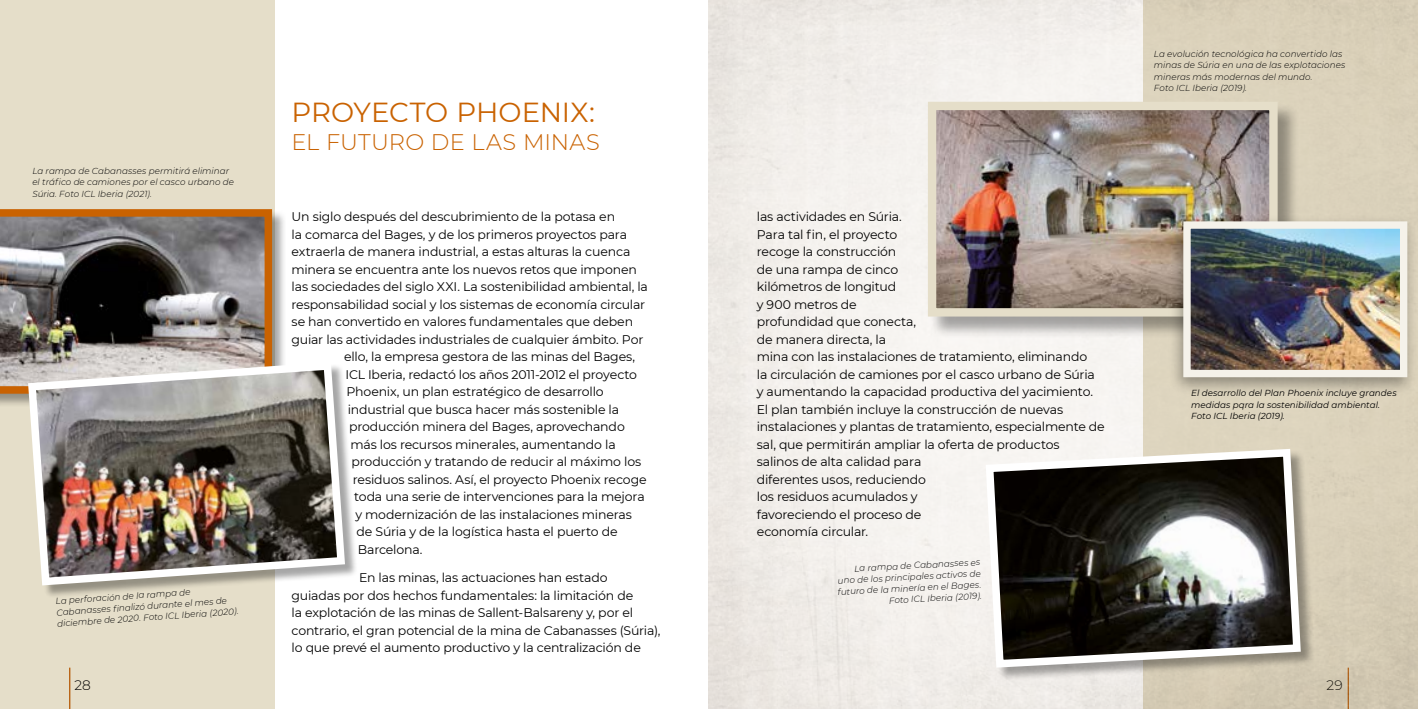
<style>
.page{position:relative;width:1418px;height:709px;background:#fff}
.page>*{position:absolute;margin:0;border:0;box-sizing:border-box;transform-origin:0 0}
.t1{font:27.5px "Montserrat";letter-spacing:-.005em;color:#c96201}
.t2{font:300 22.5px "Montserrat";letter-spacing:.01em;color:#c96201}
.t3{font:300 13.75px "Montserrat";color:#000}
.t4{font:12.5px/17.5px "Montserrat";letter-spacing:-.015em;color:#000}
.t5{font:italic 300 8.75px/11.2px "Montserrat";letter-spacing:.005em;color:#000}
.t6{font:italic 8.75px/11.2px "Montserrat";color:#000}
</style>
<div class="page">
<div style="left:0;top:0;width:275px;height:709px;background:#e5dec9"></div>
<div style="left:1143px;top:0;width:274px;height:709px;background:#dad1ba"></div>
<div style="left:0;top:210px;width:286px;height:197px;background:#000;opacity:.35"></div>
<svg style="left:0;top:209px;width:272px;height:185px;background:#746a63"></svg>
<div style="left:30px;top:364px;width:328px;height:234px;background:#000;opacity:.35"></div>
<img style="left:24px;top:358px;width:325px;height:231px">
<div style="left:986px;top:450px;width:329px;height:232px;background:#000;opacity:.35"></div>
<svg style="left:981px;top:445px;width:323px;height:226px;background:#62605b"></svg>
<div style="left:928px;top:102px;width:371px;height:237px;background:#000;opacity:.35"></div>
<img style="left:936px;top:111px;width:332px;height:196px">
<div style="left:927px;top:102px;width:350px;height:214px;border:8px solid #e5dec9"></div>
<div style="left:1167px;top:215px;width:250px;height:181px;background:#000;opacity:.35"></div>
<img style="left:1191px;top:229px;width:208px;height:140px">
<div style="left:1183px;top:221px;width:224px;height:156px;border:7px solid #f5f2ea"></div>
<p class="t5" style="left:32px;top:165px;width:203px">La rampa de Cabanasses permitirá eliminar el tráfico de camiones por el casco urbano de<br>Súria. Foto ICL Iberia (2021).</p>
<p class="t5" style="left:55px;top:595px;width:183px;rotate:-4deg">La perforación de la rampa de<br>Cabanasses fi nalizó durante el mes de diciembre de 2020. Foto ICL Iberia (2020).</p>
<p class="t1" style="left:291px;top:94px;width:305px">PROYECTO PHOENIX:</p>
<p class="t2" style="left:291px;top:127px;width:309px">EL FUTURO DE LAS MINAS</p>
<p class="t4" style="left:291px;top:208px;width:325px">Un siglo después del descubrimiento de la potasa en</p>
<p class="t4" style="left:291px;top:225px;width:337px">la comarca del Bages, y de los primeros proyectos para</p>
<p class="t4" style="left:291px;top:243px;width:340px">extraerla de manera industrial, a estas alturas la cuenca</p>
<p class="t4" style="left:291px;top:260px;width:347px">minera se encuentra ante los nuevos retos que imponen</p>
<p class="t4" style="left:291px;top:278px;width:358px">las sociedades del siglo XXI. La sostenibilidad ambiental, la</p>
<p class="t4" style="left:291px;top:295px;width:355px">responsabilidad social y los sistemas de economía circular</p>
<p class="t4" style="left:291px;top:313px;width:343px">se han convertido en valores fundamentales que deben</p>
<p class="t4" style="left:291px;top:330px;width:353px">guiar las actividades industriales de cualquier ámbito. Por</p>
<p class="t4" style="left:344px;top:348px;width:292px">ello, la empresa gestora de las minas del Bages,</p>
<p class="t4" style="left:345px;top:365px;width:293px">ICL Iberia, redactó los años 2011-2012 el proyecto</p>
<p class="t4" style="left:346px;top:383px;width:259px">Phoenix, un plan estratégico de desarrollo</p>
<p class="t4" style="left:348px;top:400px;width:273px">industrial que busca hacer más sostenible la</p>
<p class="t4" style="left:349px;top:418px;width:277px">producción minera del Bages, aprovechando</p>
<p class="t4" style="left:350px;top:435px;width:267px">más los recursos minerales, aumentando la</p>
<p class="t4" style="left:351px;top:453px;width:291px">producción y tratando de reducir al máximo los</p>
<p class="t4" style="left:353px;top:470px;width:295px">residuos salinos. Así, el proyecto Phoenix recoge</p>
<p class="t4" style="left:354px;top:488px;width:292px">toda una serie de intervenciones para la mejora</p>
<p class="t4" style="left:355px;top:505px;width:278px">y modernización de las instalaciones mineras</p>
<p class="t4" style="left:356px;top:523px;width:262px">de Súria y de la logística hasta el puerto de</p>
<p class="t4" style="left:358px;top:540px;width:66px">Barcelona.</p>
<p class="t4" style="left:291px;top:568px;width:370px;text-indent:68px">En las minas, las actuaciones han estado<br>guiadas por dos hechos fundamentales: la limitación de<br>la explotación de las minas de Sallent-Balsareny y, por el contrario, el gran potencial de la mina de Cabanasses (Súria), lo que prevé el aumento productivo y la centralización de</p>
<p class="t4" style="left:756px;top:208px;width:349px">las actividades en Súria.<br>Para tal fin, el proyecto<br>recoge la construcción<br>de una rampa de cinco<br>kilómetros de longitud<br>y 900 metros de<br>profundidad que conecta,<br>de manera directa, la<br>mina con las instalaciones de tratamiento, eliminando<br>la circulación de camiones por el casco urbano de Súria<br>y aumentando la capacidad productiva del yacimiento.<br>El plan también incluye la construcción de nuevas instalaciones y plantas de tratamiento, especialmente de sal, que permitirán ampliar la oferta de productos<br>salinos de alta calidad para<br>diferentes usos, reduciendo<br>los residuos acumulados y<br>favoreciendo el proceso de<br>economía circular.</p>
<p class="t5" style="left:836px;top:563px;width:145px;text-align:justify;text-indent:18px;rotate:-3deg">La rampa de Cabanasses es uno de los principales activos de futuro de la minería en el Bages.</p>
<p class="t5" style="left:888px;top:594px;width:94px;rotate:-3deg">Foto ICL Iberia (2019).</p>
<p class="t5" style="left:1153px;top:48px;width:193px">La evolución tecnológica ha convertido las minas de Súria en una de las explotaciones mineras más modernas del mundo.</p>
<p class="t5" style="left:1153px;top:82px;width:94px">Foto ICL Iberia (2019).</p>
<p class="t6" style="left:1191px;top:387px;width:207px">El desarrollo del Plan Phoenix incluye grandes medidas pqra la sostenibilidad ambiental.</p>
<p class="t6" style="left:1191px;top:410px;width:95px">Foto ICL Iberia (2019).</p>
<p class="t3" style="left:74px;top:675px;width:18px">28</p>
<p class="t3" style="left:1326px;top:675px;width:18px">29</p>
</div>
